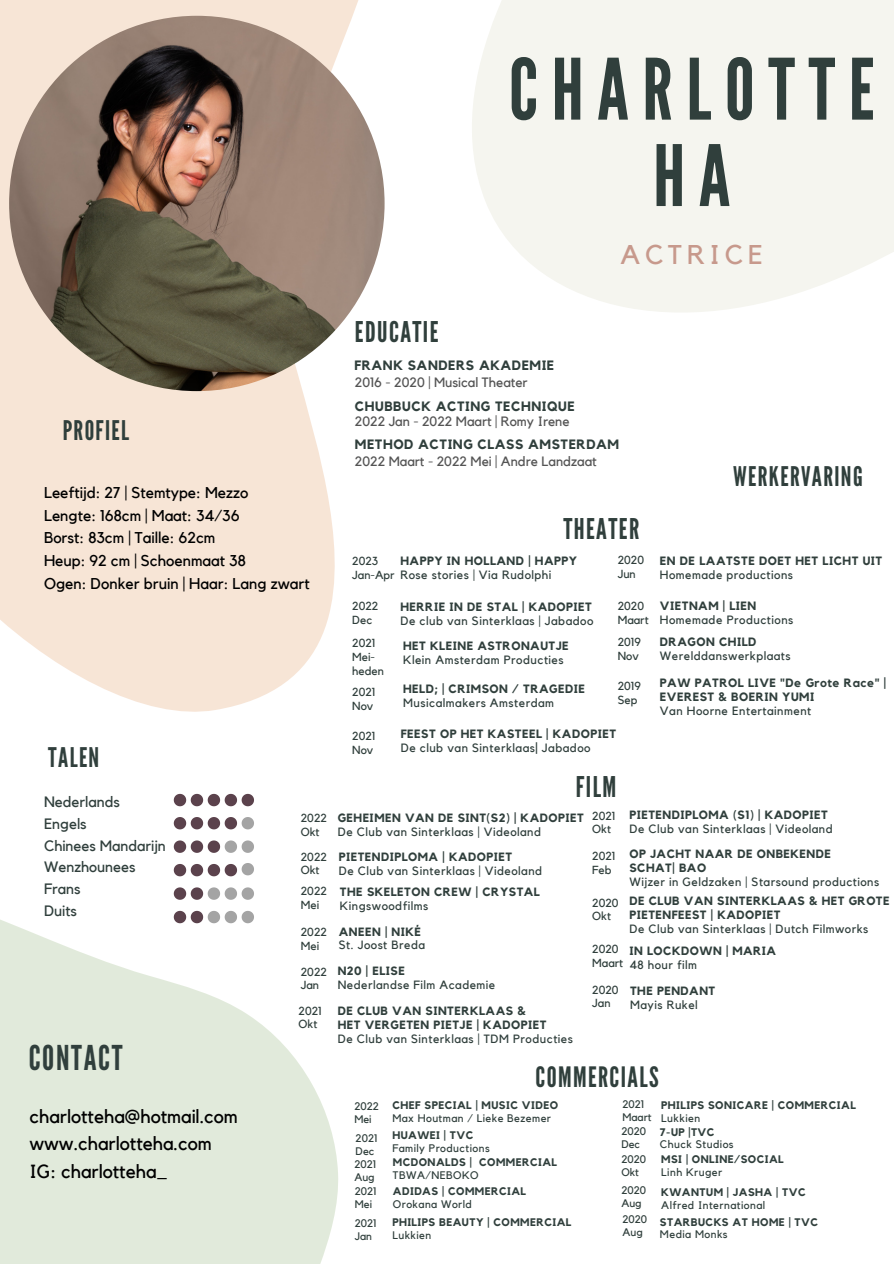
<style>
.page{position:relative;width:894px;height:1264px;background:#fff}
.page>*{position:absolute;margin:0;border:0;box-sizing:border-box;transform-origin:0 0}
.t1{font:84.3px/86.4px "League Gothic";letter-spacing:.16em;color:#303f3c;text-align:center}
.t2{font:34.2px "League Gothic";letter-spacing:.05em;color:#303f3c}
.t3{font:28.5px "League Gothic";letter-spacing:.05em;color:#303f3c}
.t4{font:28.05px "League Gothic";letter-spacing:.05em;color:#303f3c}
.t5{font:27px "League Gothic";letter-spacing:.05em;color:#303f3c}
.t6{font:27px "Kollektif";letter-spacing:.175em;color:#c7998c}
.t7{font:18.9px/27.8px "Kollektif";color:#000}
.t8{font:15.6px/22.8px "Kollektif";color:#000}
.t9{font:15px/21.9px "Kollektif";color:#303f3c}
.t10{font:13.5px "Kollektif";color:#545454}
.t11{font:700 13.5px "Kollektif";letter-spacing:.04em;color:#303f3c}
.t12{font:700 12px/14px "Kollektif";letter-spacing:.04em;color:#303f3c}
.t13{font:12px "Kollektif";letter-spacing:.04em;color:#303f3c}
.t14{font:11.7px/13.6px "Kollektif";color:#303f3c}
.t15{font:10.95px/12.8px "Kollektif";letter-spacing:.04em;color:#303f3c}
.t16{font:700 10.95px "Kollektif";letter-spacing:.04em;color:#303f3c}
.t17{font:10.95px/12.8px "Kollektif";color:#303f3c}
.s1{font-weight:400}
</style>
<div class="page">
<svg style="left:0;top:824px;width:338px;height:439px;fill:#e1eadb"></svg>
<svg style="left:0;top:0;width:385px;height:712px;fill:#f7e5d6"></svg>
<svg style="left:472px;top:0;width:421px;height:312px;fill:#f5f5ef"></svg>
<svg style="left:174px;top:817px;width:80px;height:12px"></svg>
<svg style="left:174px;top:840px;width:80px;height:12px"></svg>
<svg style="left:174px;top:793px;width:80px;height:13px"></svg>
<svg style="left:174px;top:863px;width:80px;height:13px"></svg>
<svg style="left:174px;top:887px;width:80px;height:12px"></svg>
<svg style="left:174px;top:910px;width:80px;height:13px"></svg>
<img style="left:9px;top:16px;width:375px;height:375px;border-radius:50%">
<h1 class="t1" style="left:508px;top:48px;width:367px">CHARLOTTE<br>HA</h1>
<h3 class="t5" style="left:63px;top:415px;width:68px">PROFIEL</h3>
<h3 class="t8" style="left:44px;top:481px;width:267px">Leeftijd: 27 | Stemtype: Mezzo<br>Lengte: 168cm | Maat: 34/36<br>Borst: 83cm | Taille: 62cm<br>Heup: 92 cm | Schoenmaat 38<br>Ogen: Donker bruin | Haar: Lang zwart</h3>
<h3 class="t5" style="left:48px;top:741px;width:52px">TALEN</h3>
<h3 class="t3" style="left:355px;top:316px;width:85px">EDUCATIE</h3>
<p class="t11" style="left:354px;top:359px;width:201px">FRANK SANDERS AKADEMIE</p>
<p class="t10" style="left:355px;top:376px;width:174px">2016 - 2020 | Musical Theater</p>
<p class="t11" style="left:355px;top:400px;width:221px">CHUBBUCK ACTING TECHNIQUE</p>
<p class="t10" style="left:355px;top:415px;width:216px">2022 Jan - 2022 Maart | Romy Irene</p>
<h3 class="t6" style="left:620px;top:242px;width:144px">ACTRICE</h3>
<p class="t11" style="left:355px;top:438px;width:265px">METHOD ACTING CLASS AMSTERDAM</p>
<p class="t10" style="left:355px;top:454px;width:243px">2022 Maart - 2022 Mei | Andre Landzaat</p>
<h3 class="t5" style="left:732px;top:461px;width:131px">WERKERVARING</h3>
<h3 class="t3" style="left:563px;top:512px;width:77px">THEATER</h3>
<p class="t12" style="left:400px;top:554px;width:178px">HAPPY IN HOLLAND | HAPPY</p>
<p class="t13" style="left:400px;top:569px;width:152px">Rose stories | Via Rudolphi</p>
<p class="t14" style="left:352px;top:555px;width:44px">2023<br>Jan-Apr</p>
<p class="t14" style="left:617px;top:553px;width:28px">2020<br>Jun</p>
<p class="t14" style="left:352px;top:599px;width:28px">2022<br>Dec</p>
<p class="t12" style="left:400px;top:600px;width:193px">HERRIE IN DE STAL | KADOPIET</p>
<p class="t13" style="left:400px;top:615px;width:194px">De club van Sinterklaas | Jabadoo</p>
<p class="t14" style="left:617px;top:600px;width:32px">2020<br>Maart</p>
<p class="t14" style="left:352px;top:637px;width:33px">2021<br>Mei&shy;heden</p>
<p class="t12" style="left:403px;top:639px;width:167px">HET KLEINE ASTRONAUTJE</p>
<p class="t13" style="left:403px;top:654px;width:162px">Klein Amsterdam Producties</p>
<p class="t14" style="left:617px;top:635px;width:25px">2019<br>Nov</p>
<p class="t14" style="left:352px;top:686px;width:25px">2021<br>Nov</p>
<p class="t12" style="left:403px;top:682px;width:183px">HELD; | CRIMSON / TRAGEDIE</p>
<p class="t13" style="left:403px;top:697px;width:152px">Musicalmakers Amsterdam</p>
<p class="t14" style="left:617px;top:679px;width:25px">2019<br>Sep</p>
<p class="t14" style="left:352px;top:729px;width:25px">2021<br>Nov</p>
<p class="t12" style="left:400px;top:727px;width:217px">FEEST OP HET KASTEEL | KADOPIET<br><span class="s1">De club van Sinterklaas</span>| <span class="s1">Jabadoo</span></p>
<p class="t12" style="left:659px;top:554px;width:224px">EN DE LAATSTE DOET HET LICHT UIT</p>
<p class="t13" style="left:659px;top:569px;width:135px">Homemade productions</p>
<p class="t12" style="left:659px;top:599px;width:98px">VIETNAM | LIEN</p>
<p class="t13" style="left:659px;top:614px;width:135px">Homemade Productions</p>
<p class="t12" style="left:659px;top:635px;width:98px">DRAGON CHILD</p>
<p class="t13" style="left:659px;top:650px;width:132px">Werelddanswerkplaats</p>
<p class="t12" style="left:659px;top:676px;width:227px">PAW PATROL LIVE "De Grote Race" |<br>EVEREST &amp; BOERIN YUMI</p>
<p class="t13" style="left:659px;top:705px;width:153px">Van Hoorne Entertainment</p>
<p class="t9" style="left:44px;top:791px;width:123px">Nederlands<br>Engels<br>Chinees Mandarijn<br>Wenzhounees<br>Frans<br>Duits</p>
<h2 class="t2" style="left:29px;top:1037px;width:95px">CONTACT</h2>
<h3 class="t7" style="left:30px;top:1102px;width:210px">charlotteha@hotmail.com www.charlotteha.com<br>IG: charlotteha_</h3>
<h3 class="t3" style="left:575px;top:770px;width:42px">FILM</h3>
<p class="t14" style="left:301px;top:811px;width:28px">2022<br>Okt</p>
<p class="t12" style="left:337px;top:811px;width:247px">GEHEIMEN VAN DE SINT(S2) | KADOPIET</p>
<p class="t13" style="left:337px;top:826px;width:205px">De Club van Sinterklaas | Videoland</p>
<p class="t12" style="left:339px;top:850px;width:175px">PIETENDIPLOMA | KADOPIET</p>
<p class="t13" style="left:339px;top:865px;width:205px">De Club van Sinterklaas | Videoland</p>
<p class="t12" style="left:340px;top:885px;width:201px">THE SKELETON CREW | CRYSTAL</p>
<p class="t13" style="left:340px;top:900px;width:90px">Kingswoodfilms</p>
<p class="t12" style="left:339px;top:924px;width:84px">ANEEN | NIKÉ</p>
<p class="t13" style="left:339px;top:939px;width:88px">St. Joost Breda</p>
<p class="t12" style="left:337px;top:964px;width:69px">N20 | ELISE</p>
<p class="t13" style="left:337px;top:979px;width:159px">Nederlandse Film Academie</p>
<p class="t14" style="left:301px;top:850px;width:28px">2022<br>Okt</p>
<p class="t14" style="left:301px;top:884px;width:28px">2022<br>Mei</p>
<p class="t14" style="left:301px;top:925px;width:28px">2022<br>Mei</p>
<p class="t14" style="left:301px;top:965px;width:28px">2022<br>Jan</p>
<p class="t14" style="left:298px;top:1004px;width:25px">2021<br>Okt</p>
<p class="t12" style="left:337px;top:1004px;width:210px">DE CLUB VAN SINTERKLAAS &amp;<br>HET VERGETEN PIETJE | KADOPIET</p>
<p class="t13" style="left:337px;top:1033px;width:236px">De Club van Sinterklaas | TDM Producties</p>
<p class="t14" style="left:592px;top:809px;width:25px">2021<br>Okt</p>
<p class="t12" style="left:629px;top:808px;width:200px">PIETENDIPLOMA (S1) | KADOPIET</p>
<p class="t13" style="left:629px;top:823px;width:205px">De Club van Sinterklaas | Videoland</p>
<p class="t14" style="left:592px;top:849px;width:25px">2021<br>Feb</p>
<p class="t12" style="left:629px;top:847px;width:203px">OP JACHT NAAR DE ONBEKENDE<br>SCHAT| BAO</p>
<p class="t13" style="left:629px;top:876px;width:251px">Wijzer in Geldzaken | Starsound productions</p>
<p class="t14" style="left:592px;top:896px;width:28px">2020<br>Okt</p>
<p class="t12" style="left:629px;top:894px;width:261px">DE CLUB VAN SINTERKLAAS &amp; HET GROTE<br>PIETENFEEST | KADOPIET</p>
<p class="t13" style="left:629px;top:923px;width:240px">De Club van Sinterklaas | Dutch Filmworks</p>
<p class="t14" style="left:592px;top:942px;width:32px">2020<br>Maart</p>
<p class="t12" style="left:629px;top:944px;width:148px">IN LOCKDOWN | MARIA</p>
<p class="t13" style="left:629px;top:958px;width:69px">48 hour film</p>
<p class="t14" style="left:592px;top:983px;width:28px">2020<br>Jan</p>
<p class="t12" style="left:630px;top:984px;width:87px">THE PENDANT</p>
<p class="t13" style="left:630px;top:999px;width:69px">Mayis Rukel</p>
<h3 class="t4" style="left:535px;top:1060px;width:124px">COMMERCIALS</h3>
<p class="t15" style="left:354px;top:1100px;width:26px">2022<br>Mei</p>
<p class="t16" style="left:392px;top:1099px;width:167px">CHEF SPECIAL | MUSIC VIDEO</p>
<p class="t15" style="left:392px;top:1111px;width:160px">Max Houtman / Lieke Bezemer</p>
<p class="t17" style="left:622px;top:1098px;width:31px">2021<br>Maart</p>
<p class="t16" style="left:661px;top:1099px;width:196px">PHILIPS SONICARE | COMMERCIAL</p>
<p class="t15" style="left:661px;top:1111px;width:41px">Lukkien</p>
<p class="t15" style="left:355px;top:1132px;width:23px">2021<br>Dec</p>
<p class="t15" style="left:354px;top:1158px;width:23px">2021<br>Aug</p>
<p class="t16" style="left:392px;top:1129px;width:82px">HUAWEI | TVC</p>
<p class="t15" style="left:392px;top:1141px;width:99px">Family Productions</p>
<p class="t16" style="left:393px;top:1157px;width:166px">MCDONALDS | COMMERCIAL</p>
<p class="t15" style="left:393px;top:1169px;width:87px">TBWA/NEBOKO</p>
<p class="t15" style="left:621px;top:1125px;width:26px">2020<br>Dec</p>
<p class="t16" style="left:659px;top:1126px;width:56px">7-UP |TVC</p>
<p class="t15" style="left:659px;top:1138px;width:75px">Chuck Studios</p>
<p class="t15" style="left:621px;top:1152px;width:26px">2020<br>Okt</p>
<p class="t16" style="left:661px;top:1153px;width:124px">MSI | ONLINE/SOCIAL</p>
<p class="t15" style="left:661px;top:1165px;width:63px">Linh Kruger</p>
<p class="t15" style="left:355px;top:1185px;width:23px">2021<br>Mei</p>
<p class="t16" style="left:393px;top:1185px;width:135px">ADIDAS | COMMERCIAL</p>
<p class="t15" style="left:393px;top:1197px;width:80px">Orokana World</p>
<p class="t15" style="left:621px;top:1184px;width:26px">2020<br>Aug</p>
<p class="t16" style="left:661px;top:1187px;width:146px">KWANTUM | JASHA | TVC</p>
<p class="t15" style="left:661px;top:1199px;width:105px">Alfred International</p>
<p class="t15" style="left:355px;top:1217px;width:23px">2021<br>Jan</p>
<p class="t16" style="left:392px;top:1217px;width:180px">PHILIPS BEAUTY | COMMERCIAL</p>
<p class="t15" style="left:392px;top:1229px;width:41px">Lukkien</p>
<p class="t15" style="left:622px;top:1213px;width:26px">2020<br>Aug</p>
<p class="t16" style="left:659px;top:1216px;width:160px">STARBUCKS AT HOME | TVC</p>
<p class="t15" style="left:659px;top:1228px;width:69px">Media Monks</p>
</div>
